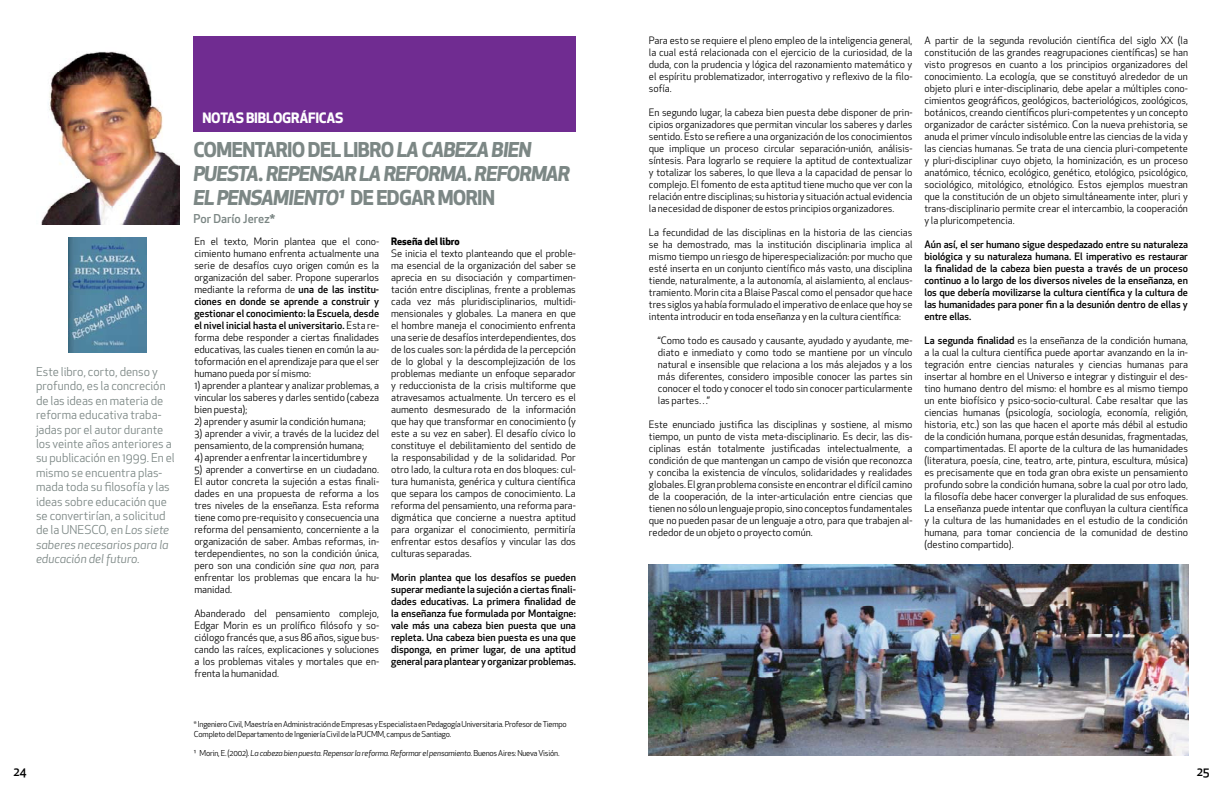
<style>
.page{position:relative;width:1224px;height:792px;background:#fff}
.page>*{position:absolute;margin:0;border:0;box-sizing:border-box;transform-origin:0 0}
.t1{font:italic 700 20px/24px "Apex New";letter-spacing:-.04em;color:#7c8785}
.t2{font:700 14px "Apex New";letter-spacing:-.015em;color:#fff}
.t3{font:12px/14.4px "Apex New";color:#7c8785}
.t4{font:500 12px "Apex New";color:#7c8785}
.t5{font:500 12px "Apex New";color:#000}
.t6{font:10px/12px "Apex New";color:#000;text-align:justify}
.t7{font:500 10px/12px "Apex New";color:#000;text-align:justify}
.t8{font:8px/9.6px "Apex New";letter-spacing:-.025em;color:#000}
.t9{font:italic 8px "Apex New";letter-spacing:-.025em;color:#000}
.s1{font-style:italic}
.s2{font-style:normal}
.s3{font-weight:500}
.s4{font-weight:700}
</style>
<div class="page">
<div style="left:193px;top:36px;width:383px;height:96px;background:#702c91"></div>
<img style="left:41px;top:51px;width:139px;height:174px">
<img style="left:648px;top:564px;width:540px;height:192px">
<img style="left:69px;top:238px;width:77px;height:115px">
<p class="t3" style="left:36px;top:364px;width:140px">Este libro, corto, denso y profundo, es la concreción de las ideas en materia de reforma educativa traba&shy;jadas por el autor durante los veinte años anteriores a su publicación en 1999. En el mismo se encuentra plas&shy;mada toda su filosofía y las ideas sobre educación que se convertirían, a solicitud de la UNESCO, en <span class="s1">Los siete saberes necesarios para la educación del futuro.</span></p>
<p class="t2" style="left:202px;top:108px;width:143px">NOTAS BIBLOGRÁFICAS</p>
<p class="t1" style="left:193px;top:137px;width:378px"><span class="s2">COMENTARIO DEL LIBRO</span> LA CABEZA BIEN<br>PUESTA. REPENSARLA REFORMA. REFORMAR<br>EL PENSAMIENTO¹ <span class="s2">DE EDGAR MORIN</span></p>
<p class="t4" style="left:194px;top:211px;width:84px">Por Darío Jerez*</p>
<p class="t6" style="left:194px;top:235px;width:186px">En el texto, Morin plantea que el cono&shy;cimiento humano enfrenta actualmente una serie de desafíos cuyo origen común es la organización del saber. Propone superarlos mediante la reforma de <span class="s3">una de las institu&shy;ciones en donde se aprende a construir y gestionar el conocimiento: la Escuela, desde el nivel inicial hasta el universitario.</span> Esta re&shy;forma debe responder a ciertas finalidades educativas, las cuales tienen en común la au&shy;toformación en el aprendizaje para que el ser humano pueda por sí mismo:</p>
<p class="t6" style="left:194px;top:379px;width:186px">1) aprender a plantear y analizar problemas, a vincular los saberes y darles sentido (cabeza bien puesta);</p>
<p class="t6" style="left:194px;top:415px;width:173px">2) aprender y asumir la condición humana;</p>
<p class="t6" style="left:194px;top:427px;width:186px">3) aprender a vivir, a través de la lucidez del pensamiento, de la comprensión humana;</p>
<p class="t6" style="left:194px;top:451px;width:174px">4) aprender a enfrentar la incertidumbre y</p>
<p class="t6" style="left:194px;top:463px;width:186px">5) aprender a convertirse en un ciudadano.<br>El autor concreta la sujeción a estas finali&shy;dades en una propuesta de reforma a los tres niveles de la enseñanza. Esta reforma tiene como pre-requisito y consecuencia una reforma del pensamiento, concerniente a la organización de saber. Ambas reformas, in&shy;terdependientes, no son la condición única, pero son una condición <span class="s1">sine qua non,</span> para enfrentar los problemas que encara la hu&shy;manidad.</p>
<p class="t6" style="left:194px;top:607px;width:186px">Abanderado del pensamiento complejo, Edgar Morin es un prolífico filósofo y so&shy;ciólogo francés que, a sus 86 años, sigue bus&shy;cando las raíces, explicaciones y soluciones a los problemas vitales y mortales que en&shy;frenta la humanidad.</p>
<p class="t6" style="left:391px;top:235px;width:186px;text-align:left"><span class="s4">RESEÑA DEL LIBRO<br></span>Se inicia el texto planteando que el proble&shy;ma esencial de la organización del saber se aprecia en su disociación y compartimen&shy;tación entre disciplinas, frente a problemas cada vez más pluridisciplinarios, multidi&shy;mensionales y globales. La manera en que el hombre maneja el conocimiento enfrenta una serie de desafíos interdependientes, dos de los cuales son: la pérdida de la percepción de lo global y la descomplejización de los problemas mediante un enfoque separador y reduccionista de la crisis multiforme que atravesamos actualmente. Un tercero es el aumento desmesurado de la información que hay que transformar en conocimiento (y este a su vez en saber). El desafío cívico lo constituye el debilitamiento del sentido de la responsabilidad y de la solidaridad. Por otro lado, la cultura rota en dos bloques: cul&shy;tura humanista, genérica y cultura científica que separa los campos de conocimiento. La reforma del pensamiento, una reforma para&shy;digmática que concierne a nuestra aptitud para organizar el conocimiento, permitiría enfrentar estos desafíos y vincular las dos culturas separadas.</p>
<p class="t7" style="left:391px;top:571px;width:186px">Morin plantea que los desafíos se pueden superar mediante la sujeción a ciertas finali&shy;dades educativas. La primera finalidad de la enseñanza fue formulada por Montaigne: vale más una cabeza bien puesta que una repleta. Una cabeza bien puesta es una que disponga, en primer lugar, de una aptitud general para plantear y organizar problemas.</p>
<p class="t8" style="left:194px;top:719px;width:374px">* Ingeniero Civil, Maestría en Administración de Empresas y Especialista en Pedagogía Universitaria. Profesor de Tiempo<br>Completo del Departamento de Ingeniería Civil de la PUCMM, campus de Santiago.</p>
<p class="t9" style="left:194px;top:748px;width:367px"><span class="s2">¹ Morin, E. (2002).</span> La cabeza bien puesta. Repensar la reforma. Reformar el pensamiento. <span class="s2">Buenos Aires: Nueva Visión.</span></p>
<p class="t6" style="left:649px;top:34px;width:265px">Para esto se requiere el pleno empleo de la inteligencia general, la cual está relacionada con el ejercicio de la curiosidad, de la duda, con la prudencia y lógica del razonamiento matemático y el espíritu problematizador, interrogativo y reflexivo de la filo&shy;sofía.</p>
<p class="t6" style="left:649px;top:106px;width:265px">En segundo lugar, la cabeza bien puesta debe disponer de prin&shy;cipios organizadores que permitan vincular los saberes y darles sentido. Esto se refiere a una organización de los conocimientos que implique un proceso circular separación-unión, análisis&shy;síntesis. Para lograrlo se requiere la aptitud de contextualizar y totalizar los saberes, lo que lleva a la capacidad de pensar lo complejo. El fomento de esta aptitud tiene mucho que ver con la relación entre disciplinas; su historia y situación actual evidencia la necesidad de disponer de estos principios organizadores.</p>
<p class="t6" style="left:649px;top:226px;width:265px">La fecundidad de las disciplinas en la historia de las ciencias se ha demostrado, mas la institución disciplinaria implica al mismo tiempo un riesgo de hiperespecialización: por mucho que esté inserta en un conjunto científico más vasto, una disciplina tiende, naturalmente, a la autonomía, al aislamiento, al enclaus&shy;tramiento. Morin cita a Blaise Pascal como el pensador que hace tres siglos ya había formulado el imperativo de enlace que hoy se intenta introducir en toda enseñanza y en la cultura científica:</p>
<p class="t6" style="left:658px;top:334px;width:256px">“Como todo es causado y causante, ayudado y ayudante, me&shy;diato e inmediato y como todo se mantiene por un vínculo natural e insensible que relaciona a los más alejados y a los más diferentes, considero imposible conocer las partes sin conocer el todo y conocer el todo sin conocer particularmente las partes…”</p>
<p class="t6" style="left:649px;top:418px;width:265px">Este enunciado justifica las disciplinas y sostiene, al mismo tiempo, un punto de vista meta-disciplinario. Es decir, las dis&shy;ciplinas están totalmente justificadas intelectualmente, a condición de que mantengan un campo de visión que reconozca y conciba la existencia de vínculos, solidaridades y realidades globales. El gran problema consiste en encontrar el difícil camino de la cooperación, de la inter-articulación entre ciencias que tienen no sólo un lenguaje propio, sino conceptos fundamentales que no pueden pasar de un lenguaje a otro, para que trabajen al&shy;rededor de un objeto o proyecto común.</p>
<p class="t6" style="left:924px;top:34px;width:265px">A partir de la segunda revolución científica del siglo XX (la constitución de las grandes reagrupaciones científicas) se han visto progresos en cuanto a los principios organizadores del conocimiento. La ecología, que se constituyó alrededor de un objeto pluri e inter-disciplinario, debe apelar a múltiples cono&shy;cimientos geográficos, geológicos, bacteriológicos, zoológicos, botánicos, creando científicos pluri-competentes y un concepto organizador de carácter sistémico. Con la nueva prehistoria, se anuda el primer vínculo indisoluble entre las ciencias de la vida y las ciencias humanas. Se trata de una ciencia pluri-competente y pluri-disciplinar cuyo objeto, la hominización, es un proceso anatómico, técnico, ecológico, genético, etológico, psicológico, sociológico, mitológico, etnológico. Estos ejemplos muestran que la constitución de un objeto simultáneamente inter, pluri y trans-disciplinario permite crear el intercambio, la cooperación y la pluricompetencia.</p>
<p class="t7" style="left:924px;top:238px;width:265px">Aún así, el ser humano sigue despedazado entre su naturaleza biológica y su naturaleza humana. El imperativo es restaurar la finalidad de la cabeza bien puesta a través de un proceso continuo a lo largo de los diversos niveles de la enseñanza, en los que debería movilizarse la cultura científica y la cultura de las humanidades para poner fin a la desunión dentro de ellas y entre ellas.</p>
<p class="t6" style="left:924px;top:334px;width:265px"><span class="s3">La segunda finalidad</span> es la enseñanza de la condición humana, a la cual la cultura científica puede aportar avanzando en la in&shy;tegración entre ciencias naturales y ciencias humanas para insertar al hombre en el Universo e integrar y distinguir el des&shy;tino humano dentro del mismo: el hombre es al mismo tiempo un ente biofísico y psico-socio-cultural. Cabe resaltar que las ciencias humanas (psicología, sociología, economía, religión, historia, etc.) son las que hacen el aporte más débil al estudio de la condición humana, porque están desunidas, fragmentadas, compartimentadas. El aporte de la cultura de las humanidades (literatura, poesía, cine, teatro, arte, pintura, escultura, música) es precisamente que en toda gran obra existe un pensamiento profundo sobre la condición humana, sobre la cual por otro lado, la filosofía debe hacer converger la pluralidad de sus enfoques.<br>La enseñanza puede intentar que confluyan la cultura científica y la cultura de las humanidades en el estudio de la condición humana, para tomar conciencia de la comunidad de destino (destino compartido).</p>
<p class="t5" style="left:13px;top:764px;width:15px">24</p>
<p class="t5" style="left:1197px;top:764px;width:14px">25</p>
</div>
